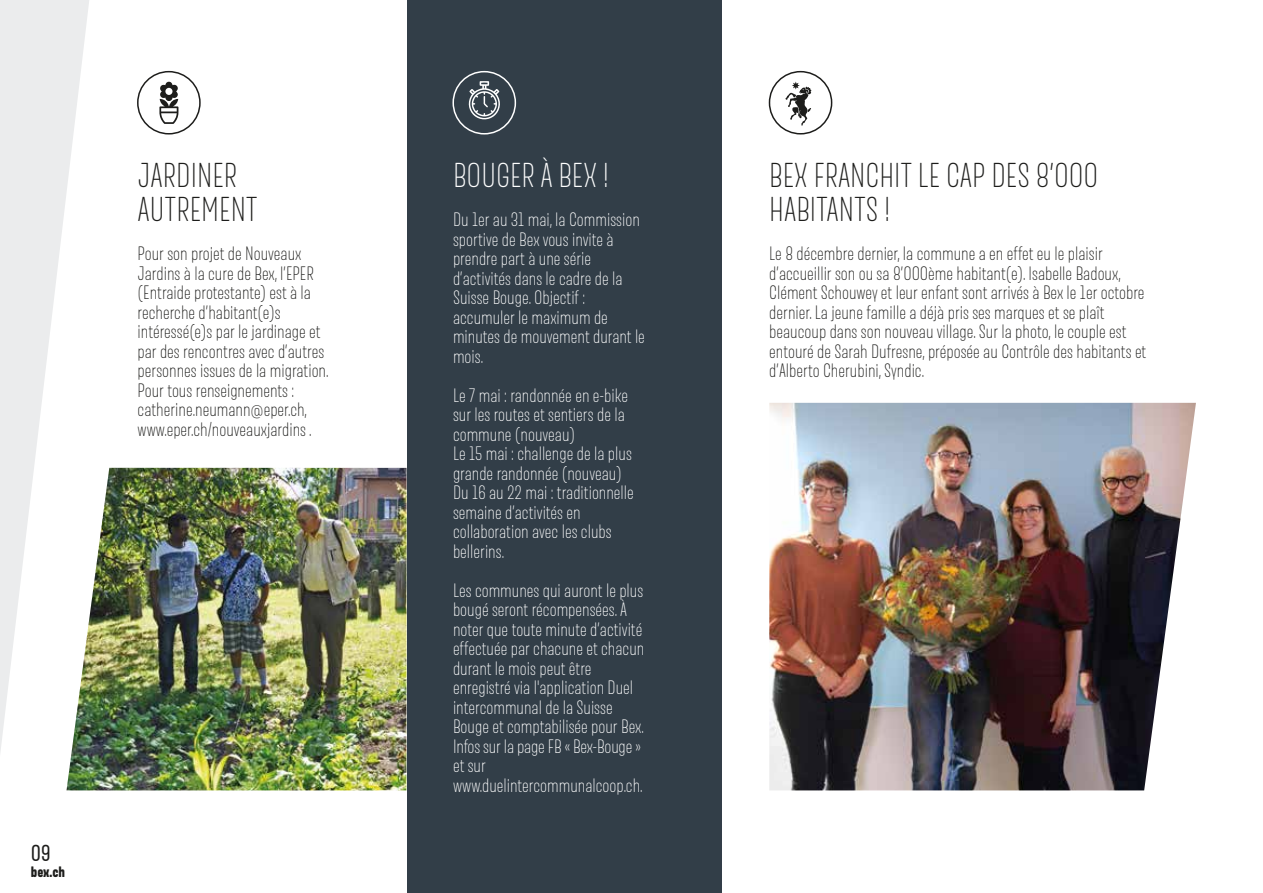
<style>
.page{position:relative;width:1263px;height:893px;background:#fff}
.page>*{position:absolute;margin:0;border:0;box-sizing:border-box;transform-origin:0 0}
.t1{font:200 34.05px/34px "Merlod Norme";color:#1d1d1b}
.t2{font:200 34.05px "Merlod Norme";color:#fff}
.t3{font:23.1px "Merlod Norme";color:#1d1d1b}
.t4{font:200 19.2px/19.5px "Merlod Norme";color:#fff}
.t5{font:200 19.2px/19.5px "Merlod Norme";color:#1d1d1b}
.t6{font:900 14.85px "Merlod Norme";color:#1d1d1b}
</style>
<div class="page">
<svg style="left:0;top:0;width:89px;height:752px;fill:#ebeced"></svg>
<div style="left:407px;top:0;width:314px;height:893px;background:#323e48"></div>
<img style="left:769px;top:403px;width:427px;height:387px">
<img style="left:66px;top:468px;width:341px;height:322px">
<div style="left:452px;top:71px;width:64px;height:64px;border:2px solid #fff;border-radius:50%"></div>
<div style="left:769px;top:71px;width:63px;height:64px;border:2px solid #1d1d1b;border-radius:50%"></div>
<svg style="left:468px;top:81px;width:32px;height:39px"></svg>
<div style="left:137px;top:71px;width:64px;height:64px;border:2px solid #1d1d1b;border-radius:50%"></div>
<svg style="left:159px;top:82px;width:20px;height:42px"></svg>
<svg style="left:785px;top:82px;width:26px;height:44px"></svg>
<h1 class="t1" style="left:138px;top:158px;width:122px">JARDINER<br>AUTREMENT</h1>
<p class="t5" style="left:138px;top:243px;width:193px">Pour son projet de Nouveaux<br>Jardins à la cure de Bex, l’EPER (Entraide protestante) est à la recherche d’habitant(e)s intéressé(e)s par le jardinage et par des rencontres avec d’autres personnes issues de la migration.<br>Pour tous renseignements : catherine.neumann@eper.ch, www.eper.ch/nouveauxjardins .</p>
<p class="t3" style="left:31px;top:838px;width:21px">O9</p>
<p class="t6" style="left:31px;top:862px;width:36px">bex.ch</p>
<h1 class="t2" style="left:453px;top:154px;width:158px">BOUGER À BEX !</h1>
<p class="t4" style="left:453px;top:209px;width:193px">Du 1er au 31 mai, la Commission sportive de Bex vous invite à prendre part à une série d’activités dans le cadre de la<br>Suisse Bouge. Objectif : accumuler le maximum de minutes de mouvement durant le mois.</p>
<p class="t4" style="left:453px;top:385px;width:182px">Le 7 mai : randonnée en e-bike sur les routes et sentiers de la commune (nouveau)<br>Le 15 mai : challenge de la plus grande randonnée (nouveau)<br>Du 16 au 22 mai : traditionnelle semaine d’activités en collaboration avec les clubs bellerins.</p>
<p class="t4" style="left:453px;top:580px;width:193px">Les communes qui auront le plus bougé seront récompensées. À noter que toute minute d’activité effectuée par chacune et chacun durant le mois peut être enregistré via l'application Duel intercommunal de la Suisse<br>Bouge et comptabilisée pour Bex.<br>Infos sur la page FB « Bex-Bouge » et sur www.duelintercommunalcoop.ch.</p>
<h1 class="t1" style="left:769px;top:158px;width:331px">BEX FRANCHIT LE CAP DES 8’OOO<br>HABITANTS !</h1>
<p class="t5" style="left:769px;top:243px;width:379px">Le 8 décembre dernier, la commune a en effet eu le plaisir d’accueillir son ou sa 8’OOOème habitant(e). Isabelle Badoux, Clément Schouwey et leur enfant sont arrivés à Bex le 1er octobre dernier. La jeune famille a déjà pris ses marques et se plaît beaucoup dans son nouveau village. Sur la photo, le couple est entouré de Sarah Dufresne, préposée au Contrôle des habitants et d’Alberto Cherubini, Syndic.</p>
</div>
